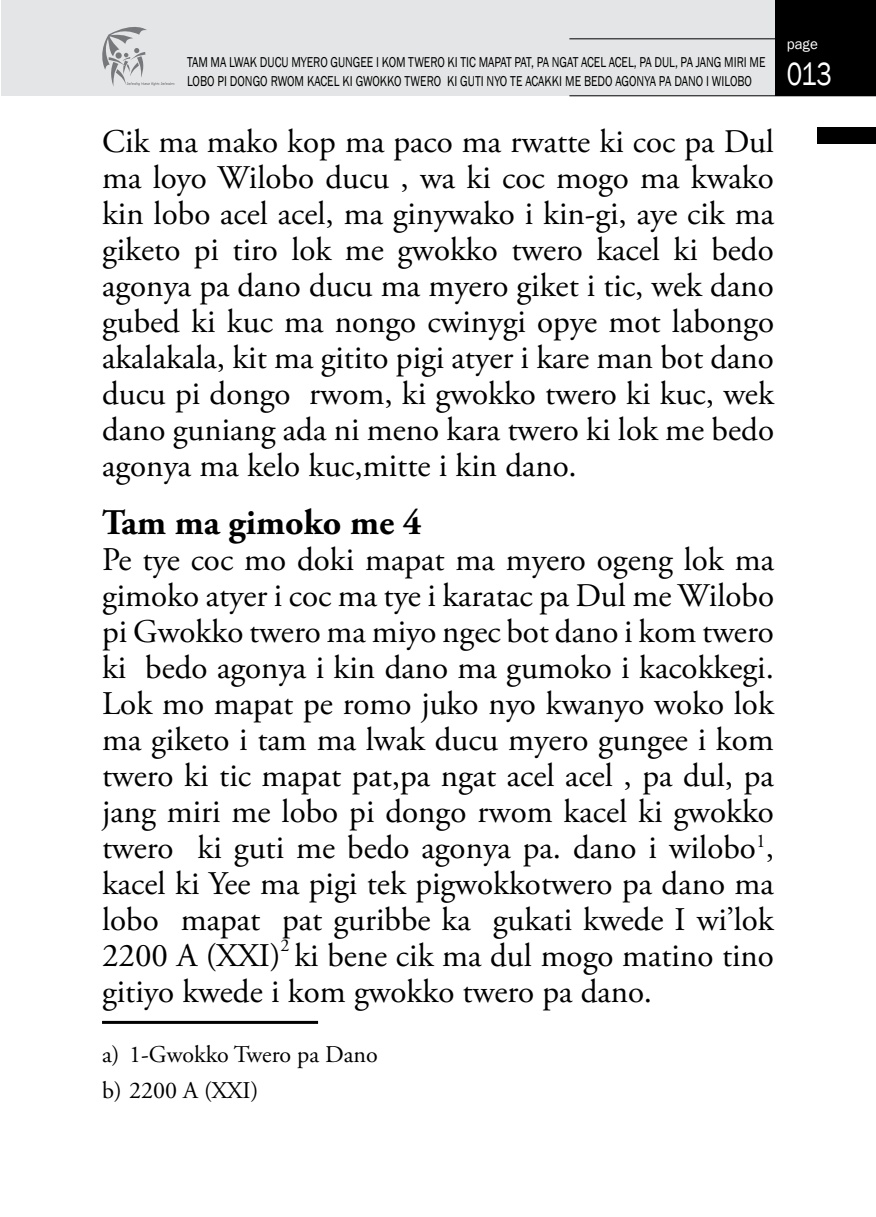
<style>
.page{position:relative;width:876px;height:1217px;background:#fff}
.page>*{position:absolute;margin:0;border:0;box-sizing:border-box;transform-origin:0 0}
.t1{font:700 36px "Adobe Garamond Pro";color:#000}
.t2{font:33px/36px "Adobe Garamond Pro";color:#000;text-align:justify}
.t3{font:33px "Franklin Gothic";color:#fff;scale:.8 1}
.t4{font:24px/36px "Adobe Garamond Pro";color:#000}
.t5{font:18px "Adobe Garamond Pro";color:#000}
.t6{font:15px "Franklin Gothic";color:#fff}
.t7{font:14.7px/18.9px "Franklin Gothic";color:#000;scale:.8 1}
</style>
<div class="page">
<div style="left:2px;top:0;width:874px;height:95px;background:#e4e5e6"></div>
<hr style="left:569px;top:38px;width:307px;height:1px;background:#000">
<hr style="left:569px;top:95px;width:307px;height:1px;background:#000">
<div style="left:817px;top:128px;width:59px;height:16px;background:#000"></div>
<div style="left:776px;top:0;width:100px;height:95px;background:#000"></div>
<svg style="left:102px;top:27px;width:73px;height:59px"></svg>
<hr style="left:102px;top:1020px;width:216px;height:3px;background:#000">
<p class="t6" style="left:787px;top:34px;width:33px">page</p>
<p class="t7" style="left:187px;top:53px;width:724px">TAM MA LWAK DUCU MYERO GUNGEE I KOM TWERO KI TIC MAPAT PAT, PA NGAT ACEL ACEL, PA DUL, PA JANG MIRI ME<br>LOBO PI DONGO RWOM KACEL KI GWOKKO TWERO KI GUTI NYO TE ACAKKI ME BEDO AGONYA PA DANO I WILOBO</p>
<p class="t3" style="left:787px;top:54px;width:58px">013</p>
<p class="t2" style="left:102px;top:124px;width:673px">Cik ma mako kop ma paco ma rwatte ki coc pa Dul ma loyo Wilobo ducu , wa ki coc mogo ma kwako kin lobo acel acel, ma ginywako i kin-gi, aye cik ma giketo pi tiro lok me gwokko twero kacel ki bedo agonya pa dano ducu ma myero giket i tic, wek dano gubed ki kuc ma nongo cwinygi opye mot labongo akalakala, kit ma gitito pigi atyer i kare man bot dano ducu pi dongo rwom, ki gwokko twero ki kuc, wek dano guniang ada ni meno kara twero ki lok me bedo agonya ma kelo kuc,mitte i kin dano.</p>
<p class="t1" style="left:102px;top:501px;width:321px">Tam ma gimoko me 4</p>
<p class="t2" style="left:102px;top:542px;width:673px">Pe tye coc mo doki mapat ma myero ogeng lok ma gimoko atyer i coc ma tye i karatac pa Dul me Wilobo pi Gwokko twero ma miyo ngec bot dano i kom twero ki bedo agonya i kin dano ma gumoko i kacokkegi.<br>Lok mo mapat pe romo juko nyo kwanyo woko lok ma giketo i tam ma lwak ducu myero gungee i kom twero ki tic mapat pat,pa ngat acel acel , pa dul, pa jang miri me lobo pi dongo rwom kacel ki gwokko twero ki guti me bedo agonya pa. dano i wilobo<sup>1</sup>, kacel ki Yee ma pigi tek pigwokkotwero pa dano ma lobo mapat pat guribbe ka gukati kwede I wi’lok 2200 A (XXI) ki bene cik ma dul mogo matino tino</p>
<p class="t5" style="left:281px;top:934px;width:10px">2</p>
<p class="t2" style="left:102px;top:974px;width:551px">gitiyo kwede i kom gwokko twero pa dano.</p>
<p class="t4" style="left:102px;top:1037px;width:277px">a) 1-Gwokko Twero pa Dano b) 2200 A (XXI)</p>
</div>
